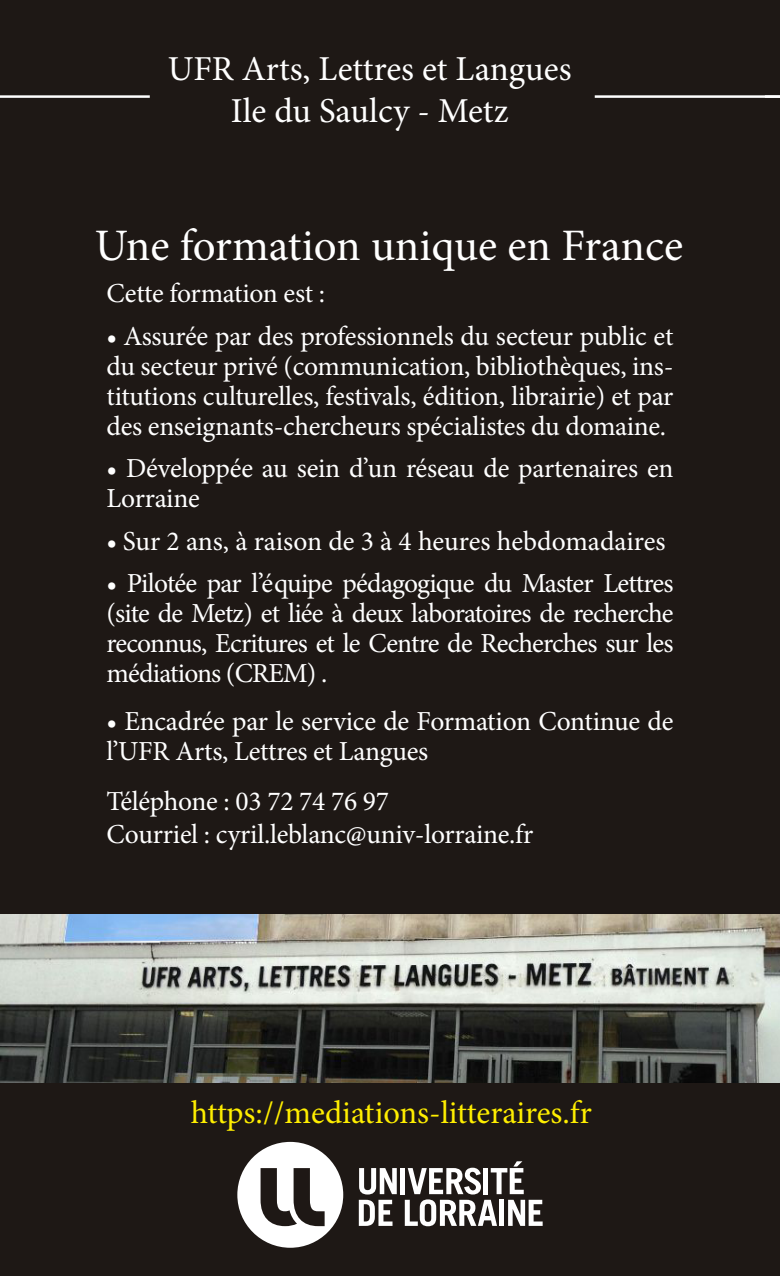
<style>
.page{position:relative;width:780px;height:1276px;background:#1e1815}
.page>*{position:absolute;margin:0;border:0;box-sizing:border-box;transform-origin:0 0}
.t1{font:45px "Minion Pro";letter-spacing:-.005em;color:#fff}
.t2{font:35px/42px "Minion Pro";color:#fff;text-align:center}
.t3{font:32.5px "Minion Pro";color:#fe0}
.t4{font:27.5px/30px "Minion Pro";letter-spacing:-.01em;color:#fff}
</style>
<div class="page">
<div style="left:400px;top:1168px;width:5px;height:26px;background:#fff"></div>
<svg style="left:359px;top:1168px;width:38px;height:58px"></svg>
<svg style="left:405px;top:1161px;width:137px;height:65px"></svg>
<svg style="left:237px;top:1142px;width:106px;height:105px"></svg>
<img style="left:0;top:914px;width:780px;height:168px">
<hr style="left:594px;top:95px;width:186px;height:3px;background:#fff">
<hr style="left:0;top:95px;width:150px;height:3px;background:#fff">
<p class="t2" style="left:168px;top:48px;width:405px">UFR Arts, Lettres et Langues<br>Ile du Saulcy - Metz</p>
<h1 class="t1" style="left:95px;top:215px;width:590px">Une formation unique en France</h1>
<p class="t4" style="left:106px;top:278px;width:220px">Cette formation est :</p>
<p class="t4" style="left:106px;top:321px;width:568px;text-align:justify">• Assurée par des professionnels du secteur public et du secteur privé (communication, bibliothèques, ins&shy;titutions culturelles, festivals, édition, librairie) et par des enseignants-chercheurs spécialistes du domaine.</p>
<p class="t4" style="left:106px;top:453px;width:568px">• Développée au sein d’un réseau de partenaires en<br>Lorraine</p>
<p class="t4" style="left:106px;top:526px;width:560px">• Sur 2 ans, à raison de 3 à 4 heures hebdomadaires</p>
<p class="t4" style="left:106px;top:568px;width:568px;text-align:justify">• Pilotée par l’équipe pédagogique du Master Lettres (site de Metz) et liée à deux laboratoires de recherche reconnus, Ecritures et le Centre de Recherches sur les médiations (CREM) .</p>
<p class="t4" style="left:106px;top:706px;width:568px">• Encadrée par le service de Formation Continue de l’UFR Arts, Lettres et Langues</p>
<p class="t4" style="left:106px;top:785px;width:428px;line-height:33px">Téléphone : 03 72 74 76 97<br>Courriel : cyril.leblanc@univ-lorraine.fr</p>
<p class="t3" style="left:191px;top:1091px;width:403px">https://mediations-litteraires.fr</p>
</div>
